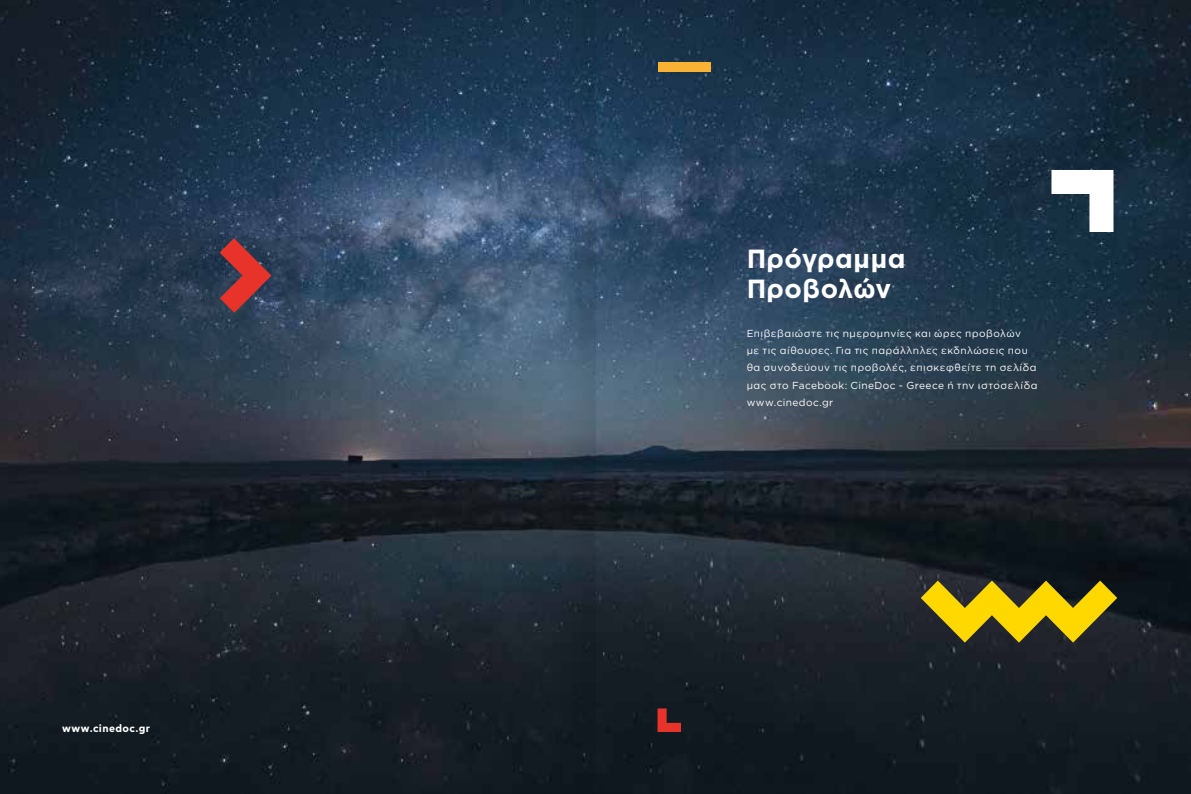
<style>
.page{position:relative;width:1191px;height:794px;background:#fff}
.page>*{position:absolute;margin:0;border:0;box-sizing:border-box;transform-origin:0 0}
.t1{font:700 26.25px/29.8px "Gotham Greek";letter-spacing:.02em;color:#fff}
.t2{font:700 10.5px "CF Asty Std";letter-spacing:.035em;color:#fff}
.t3{font:10.15px/17.2px "Gotham Greek";letter-spacing:.05em;color:#fff}
</style>
<div class="page">
<img style="left:0;top:0;width:1191px;height:794px">
<svg style="left:920px;top:580px;width:197px;height:62px;background:#8e7d15"></svg>
<svg style="left:1051px;top:170px;width:62px;height:62px"></svg>
<div style="left:657px;top:62px;width:53px;height:9px;background:#f9b234"></div>
<svg style="left:657px;top:708px;width:24px;height:24px"></svg>
<svg style="left:220px;top:238px;width:51px;height:75px;background:#813a43"></svg>
<svg style="left:559px;top:0;width:36px;height:794px;background:#2a3c4e"></svg>
<p class="t2" style="left:62px;top:722px;width:90px">www.cinedoc.gr</p>
<h1 class="t1" style="left:746px;top:244px;width:160px">Πρόγραμμα<br>Προβολών</h1>
<p class="t3" style="left:746px;top:325px;width:292px">Επιβεβαιώστε τις ημερομηνίες και ώρες προβολών<br>με τις αίθουσες. Για τις παράλληλες εκδηλώσεις που θα συνοδεύουν τις προβολές, επισκεφθείτε τη σελίδα μας στο Facebook: CineDoc - Greece ή την ιστοσελίδα www.cinedoc.gr</p>
</div>
